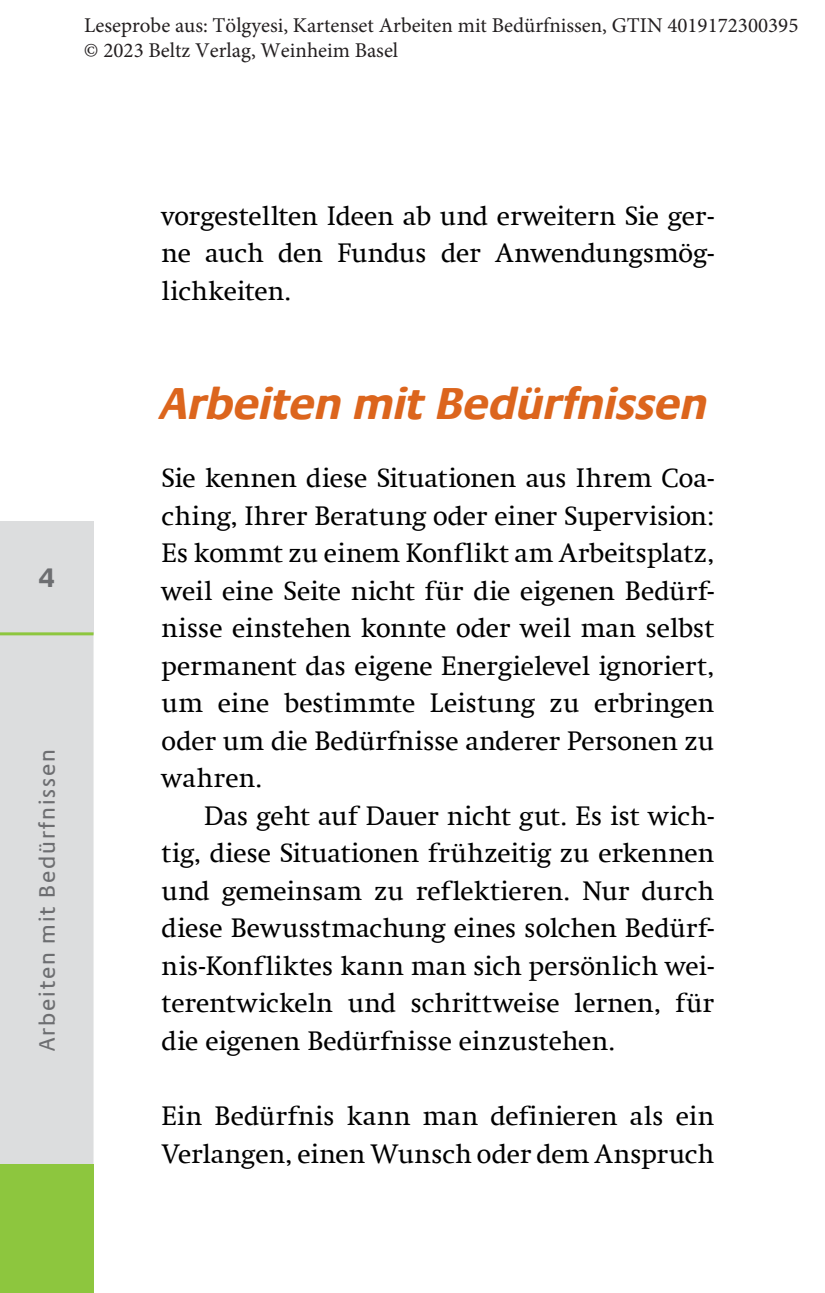
<style>
.page{position:relative;width:825px;height:1293px;background:#fff}
.page>*{position:absolute;margin:0;border:0;box-sizing:border-box;transform-origin:0 0}
.t1{font:italic 700 45px "Praxis Com";letter-spacing:-.01em;color:#dc651d}
.t2{font:27px/37.5px "Swift Com";letter-spacing:.005em;color:#000;text-align:justify}
.t3{font:700 27px "Praxis Com";color:#6d6e71}
.t4{font:22.5px "Praxis Com";letter-spacing:.08em;color:#6d6e71}
.t5{font:21px/25.5px "Minion Pro";color:#231f20}
</style>
<div class="page">
<div style="left:0;top:635px;width:94px;height:529px;background:#dcddde"></div>
<div style="left:0;top:521px;width:94px;height:113px;background:#dcddde"></div>
<div style="left:0;top:1164px;width:94px;height:129px;background:#8dc63e"></div>
<hr style="left:0;top:632px;width:94px;height:3px;background:#8dc63e">
<p class="t5" style="left:84px;top:14px;width:716px">Leseprobe aus: Tölgyesi, Kartenset Arbeiten mit Bedürfnissen, GTIN 4019172300395 © 2023 Beltz Verlag, Weinheim Basel</p>
<p class="t3" style="left:38px;top:562px;width:18px">4</p>
<p class="t4" style="left:34px;top:1051px;width:303px;rotate:-90deg">Arbeiten mit Bedürfnissen</p>
<p class="t2" style="left:162px;top:197px;width:554px">vorgestellten Ideen ab und erweitern Sie ger&shy;ne auch den Fundus der Anwendungsmög&shy;lichkeiten.</p>
<h1 class="t1" style="left:162px;top:376px;width:549px">Arbeiten mit Bedürfnissen</h1>
<p class="t2" style="left:162px;top:459px;width:554px">Sie kennen diese Situationen aus Ihrem Coa&shy;ching, Ihrer Beratung oder einer Supervision:<br>Es kommt zu einem Konflikt am Arbeitsplatz, weil eine Seite nicht für die eigenen Bedürf&shy;nisse einstehen konnte oder weil man selbst permanent das eigene Energielevel ignoriert, um eine bestimmte Leistung zu erbringen oder um die Bedürfnisse anderer Personen zu wahren.</p>
<p class="t2" style="left:162px;top:797px;width:554px;text-indent:42px">Das geht auf Dauer nicht gut. Es ist wich&shy;tig, diese Situationen frühzeitig zu erkennen und gemeinsam zu reflektieren. Nur durch diese Bewusstmachung eines solchen Bedürf&shy;nis-Konfliktes kann man sich persönlich wei&shy;terentwickeln und schrittweise lernen, für die eigenen Bedürfnisse einzustehen.</p>
<p class="t2" style="left:162px;top:1097px;width:554px">Ein Bedürfnis kann man definieren als ein<br>Verlangen, einen Wunsch oder dem Anspruch</p>
</div>
